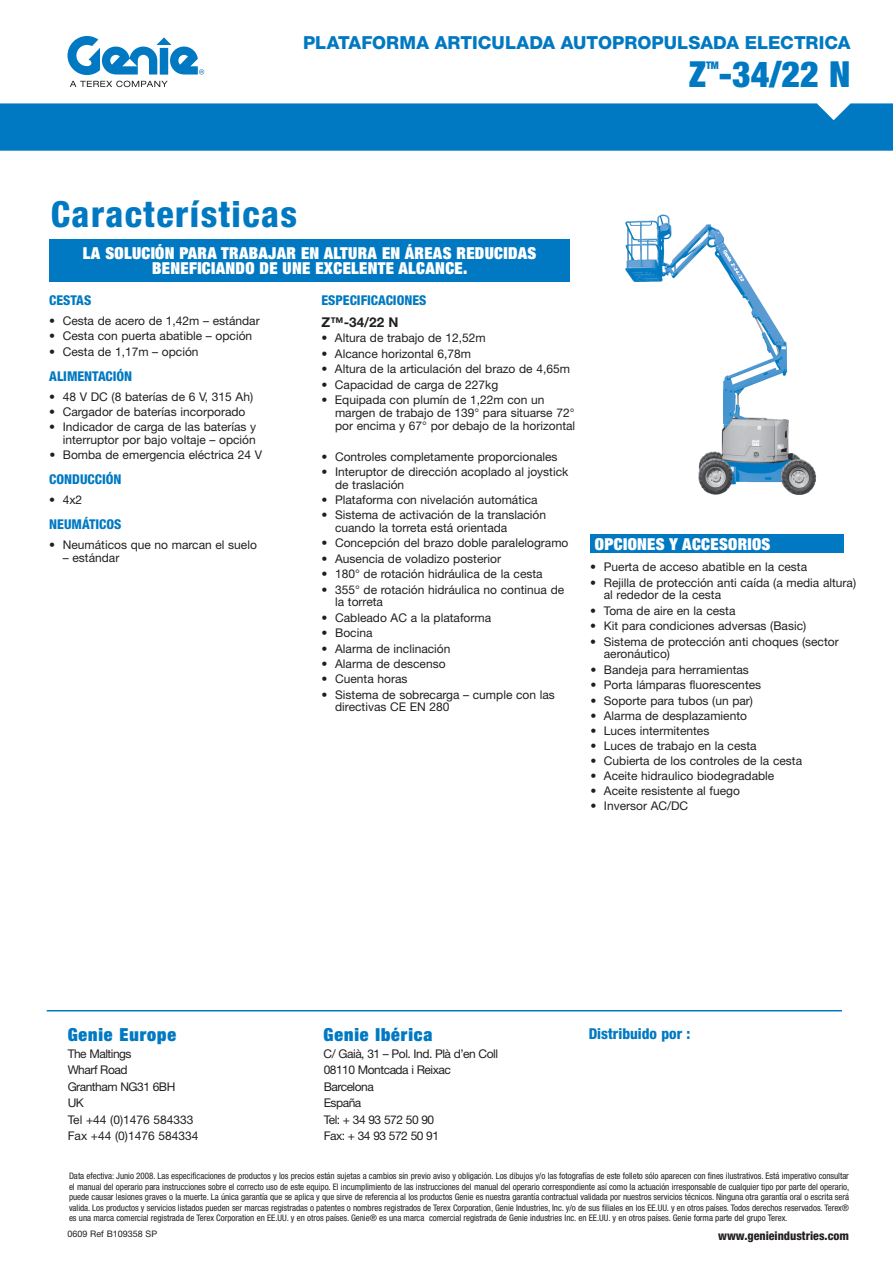
<style>
.page{position:relative;width:893px;height:1263px;background:#fff}
.page>*{position:absolute;margin:0;border:0;box-sizing:border-box;transform-origin:0 0}
.t1{font:800 condensed 36px "Helvetica Neue LT Std";letter-spacing:.04em;color:#0079c2}
.t2{font:900 condensed 36px "Helvetica Neue LT Std";color:#0079c2}
.t3{font:800 18px "Helvetica Neue LT Std";color:#0079c2}
.t4{font:900 condensed 18px "Helvetica Neue LT Std";letter-spacing:.05em;color:#0079c2}
.t5{font:900 condensed 16.5px "Helvetica Neue LT Std";letter-spacing:.02em;color:#fff}
.t6{font:800 condensed 15px "Helvetica Neue LT Std";color:#0079c2}
.t7{font:800 condensed 13.5px "Helvetica Neue LT Std";color:#0079c2}
.t8{font:700 13.5px "Helvetica Neue LT Std";color:#231f20}
.t9{font:12px/12.8px "Helvetica Neue LT Std";color:#231f20}
.t10{font:12px/16.5px "Helvetica Neue LT Std";letter-spacing:-.04em;color:#231f20}
.t11{font:800 condensed 12px "Helvetica Neue LT Std";color:#231f20}
.t12{font:900 condensed 10.5px "Helvetica Neue LT Std";color:#0079c2}
.t13{font:condensed 9px/10.5px "Helvetica Neue LT Std";letter-spacing:-.005em;color:#231f20;text-align:justify}
.t14{font:9px "Helvetica Neue LT Std";color:#231f20}
</style>
<div class="page">
<div style="left:0;top:103px;width:893px;height:48px;background:#0079c2"></div>
<div style="left:590px;top:535px;width:254px;height:18px;background:#0079c2"></div>
<div style="left:49px;top:239px;width:521px;height:43px;background:#0079c2"></div>
<svg style="left:70px;top:81px;width:98px;height:6px"></svg>
<svg style="left:68px;top:36px;width:136px;height:39px"></svg>
<hr style="left:47px;top:1010px;width:795px;height:1px;background:#0079c2">
<img style="left:625px;top:214px;width:192px;height:281px">
<h2 class="t3" style="left:303px;top:32px;width:549px">PLATAFORMA ARTICULADA AUTOPROPULSADA ELECTRICA</h2>
<h1 class="t2" style="left:689px;top:52px;width:163px">Z -34/22 N</h1>
<p class="t12" style="left:706px;top:59px;width:14px">TM</p>
<h1 class="t1" style="left:51px;top:192px;width:248px">Características</h1>
<h3 class="t5" style="left:83px;top:242px;width:352px">LA SOLUCIÓN PARA TRABAJAR EN ALTURA EN ÁREAS</h3>
<h3 class="t5" style="left:456px;top:242px;width:48px">REDUCIDAS</h3>
<h3 class="t5" style="left:152px;top:257px;width:10px">BENEFICIAND</h3>
<h3 class="t5" style="left:245px;top:257px;width:98px">O DE UNE EXCELEN</h3>
<h3 class="t5" style="left:378px;top:257px;width:31px">TE ALCANCE</h3>
<h3 class="t5" style="left:463px;top:257px;width:6px">.</h3>
<p class="t7" style="left:49px;top:292px;width:43px">CESTAS</p>
<p class="t9" style="left:49px;top:314px;width:212px">• Cesta de acero de 1,42m – estándar</p>
<p class="t9" style="left:49px;top:330px;width:204px">• Cesta con puerta abatible – opción</p>
<p class="t9" style="left:49px;top:345px;width:151px">• Cesta de 1,17m – opción</p>
<p class="t7" style="left:49px;top:367px;width:85px">ALIMENTACIÓN</p>
<p class="t9" style="left:49px;top:390px;width:205px">• 48 V DC (8 baterías de 6 V, 315 Ah)</p>
<p class="t9" style="left:49px;top:405px;width:198px">• Cargador de baterías incorporado</p>
<p class="t9" style="left:49px;top:420px;width:208px;text-align:right">• Indicador de carga de las baterías y interruptor por bajo voltaje – opción</p>
<p class="t9" style="left:49px;top:448px;width:214px">• Bomba de emergencia eléctrica 24 V</p>
<p class="t7" style="left:49px;top:471px;width:74px">CONDUCCIÓN</p>
<p class="t9" style="left:49px;top:493px;width:35px">• 4x2</p>
<p class="t7" style="left:49px;top:516px;width:74px">NEUMÁTICOS</p>
<p class="t9" style="left:49px;top:538px;width:209px">• Neumáticos que no marcan el suelo</p>
<p class="t9" style="left:63px;top:551px;width:58px">– estándar</p>
<p class="t7" style="left:321px;top:292px;width:15px">Especi</p>
<p class="t7" style="left:361px;top:292px;width:14px">ficaciones</p>
<p class="t8" style="left:321px;top:314px;width:78px">Z™-34/22 N</p>
<p class="t9" style="left:321px;top:331px;width:166px">• Altura de trabajo de 12,52m</p>
<p class="t9" style="left:321px;top:347px;width:151px">• Alcance horizontal 6,78m</p>
<p class="t9" style="left:321px;top:362px;width:250px">• Altura de la articulación del brazo de 4,65m</p>
<p class="t9" style="left:321px;top:378px;width:178px">• Capacidad de carga de 227kg</p>
<p class="t9" style="left:335px;top:393px;width:242px;text-indent:-14px">• Equipada con plumín de 1,22m con un margen de trabajo de 139° para situarse 72° por encima y 67° por debajo de la horizontal</p>
<p class="t9" style="left:322px;top:450px;width:238px">• Controles completamente proporcionales</p>
<p class="t9" style="left:335px;top:465px;width:235px;text-indent:-14px">• Interuptor de dirección acoplado al joystick de traslación</p>
<p class="t9" style="left:322px;top:493px;width:218px">• Plataforma con nivelación automática</p>
<p class="t9" style="left:335px;top:508px;width:213px;text-indent:-14px">• Sistema de activación de la translación cuando la torreta está orientada</p>
<p class="t9" style="left:322px;top:536px;width:248px">• Concepción del brazo doble paralelogramo</p>
<p class="t9" style="left:322px;top:552px;width:181px">• Ausencia de voladizo posterior</p>
<p class="t9" style="left:322px;top:567px;width:223px">• 180° de rotación hidráulica de la cesta</p>
<p class="t9" style="left:335px;top:583px;width:231px;text-indent:-14px">• 355° de rotación hidráulica no continua de la torreta</p>
<p class="t9" style="left:322px;top:611px;width:171px">• Cableado AC a la plataforma</p>
<p class="t9" style="left:322px;top:626px;width:52px">• Bocina</p>
<p class="t9" style="left:322px;top:642px;width:130px">• Alarma de inclinación</p>
<p class="t9" style="left:322px;top:657px;width:125px">• Alarma de descenso</p>
<p class="t9" style="left:322px;top:672px;width:87px">• Cuenta horas</p>
<p class="t9" style="left:335px;top:688px;width:221px;text-indent:-14px">• Sistema de sobrecarga – cumple con las directivas CE EN 280</p>
<h3 class="t5" style="left:595px;top:533px;width:177px">OPCIONES Y ACCESORIOS</h3>
<p class="t9" style="left:590px;top:560px;width:218px">• Puerta de acceso abatible en la cesta</p>
<p class="t9" style="left:604px;top:576px;width:254px;text-indent:-14px">• Rejilla de protección anti caída (a media altura) al rededor de la cesta</p>
<p class="t9" style="left:590px;top:604px;width:147px">• Toma de aire en la cesta</p>
<p class="t9" style="left:590px;top:619px;width:217px">• Kit para condiciones adversas (Basic)</p>
<p class="t9" style="left:604px;top:635px;width:236px;text-indent:-14px">• Sistema de protección anti choques (sector aeronáutico)</p>
<p class="t9" style="left:590px;top:663px;width:160px">• Bandeja para herramientas</p>
<p class="t9" style="left:590px;top:678px;width:172px">• Porta lámparas fluorescentes</p>
<p class="t9" style="left:590px;top:694px;width:164px">• Soporte para tubos (un par)</p>
<p class="t9" style="left:590px;top:709px;width:158px">• Alarma de desplazamiento</p>
<p class="t9" style="left:590px;top:724px;width:120px">• Luces intermitentes</p>
<p class="t9" style="left:590px;top:739px;width:168px">• Luces de trabajo en la cesta</p>
<p class="t9" style="left:590px;top:754px;width:213px">• Cubierta de los controles de la cesta</p>
<p class="t9" style="left:590px;top:769px;width:185px">• Aceite hidraulico biodegradable</p>
<p class="t9" style="left:590px;top:784px;width:151px">• Aceite resistente al fuego</p>
<p class="t9" style="left:590px;top:799px;width:99px">• Inversor AC/DC</p>
<h2 class="t4" style="left:68px;top:1023px;width:110px">GENIE EUROPE</h2>
<p class="t10" style="left:68px;top:1045px;width:132px">The Maltings<br>Wharf Road<br>Grantham NG31 6BH<br>UK<br>Tel +44 (0)1476 584333<br>Fax +44 (0)1476 584334</p>
<h2 class="t4" style="left:324px;top:1023px;width:110px">GENIE IBÉRICA</h2>
<p class="t10" style="left:324px;top:1045px;width:176px">C/ Gaià, 31 – Pol. Ind. Plà d’en Coll<br>08110 Montcada i Reixac<br>Barcelona<br>España<br>Tel: + 34 93 572 50 90<br>Fax: + 34 93 572 50 91</p>
<p class="t6" style="left:589px;top:1025px;width:103px">Distribuido por :</p>
<p class="t13" style="left:69px;top:1171px;width:782px">Data efectiva: Junio 2008. Las especificaciones de productos y los precios están sujetas a cambios sin previo aviso y obligación. Los dibujos y/o las fotografías de este folleto sólo aparecen con fines ilustrativos. Está imperativo consultar el manual del operario para instrucciones sobre el correcto uso de este equipo. El incumplimiento de las instrucciones del manual del operario correspondiente así como la actuación irresponsable de cualquier tipo por parte del operario, puede causar lesiones graves o la muerte. La única garantía que se aplica y que sirve de referencia al los productos Genie es nuestra garantía contractual validada por nuestros servicios técnicos. Ninguna otra garantía oral o escrita será valida. Los productos y servicios listados pueden ser marcas registradas o patentes o nombres registrados de Terex Corporation, Genie Industries, Inc. y/o de sus filiales en los EE.UU. y en otros países. Todos derechos reservados. Terex® es una marca comercial registrada de Terex Corporation en EE.UU. y en otros países. Genie® es una marca comercial registrada de Genie industries Inc. en EE.UU. y en otros países. Genie forma parte del grupo Terex.</p>
<p class="t14" style="left:68px;top:1228px;width:91px">0609 Ref B109358 SP</p>
<p class="t11" style="left:718px;top:1228px;width:132px">www.genieindustries.com</p>
</div>
